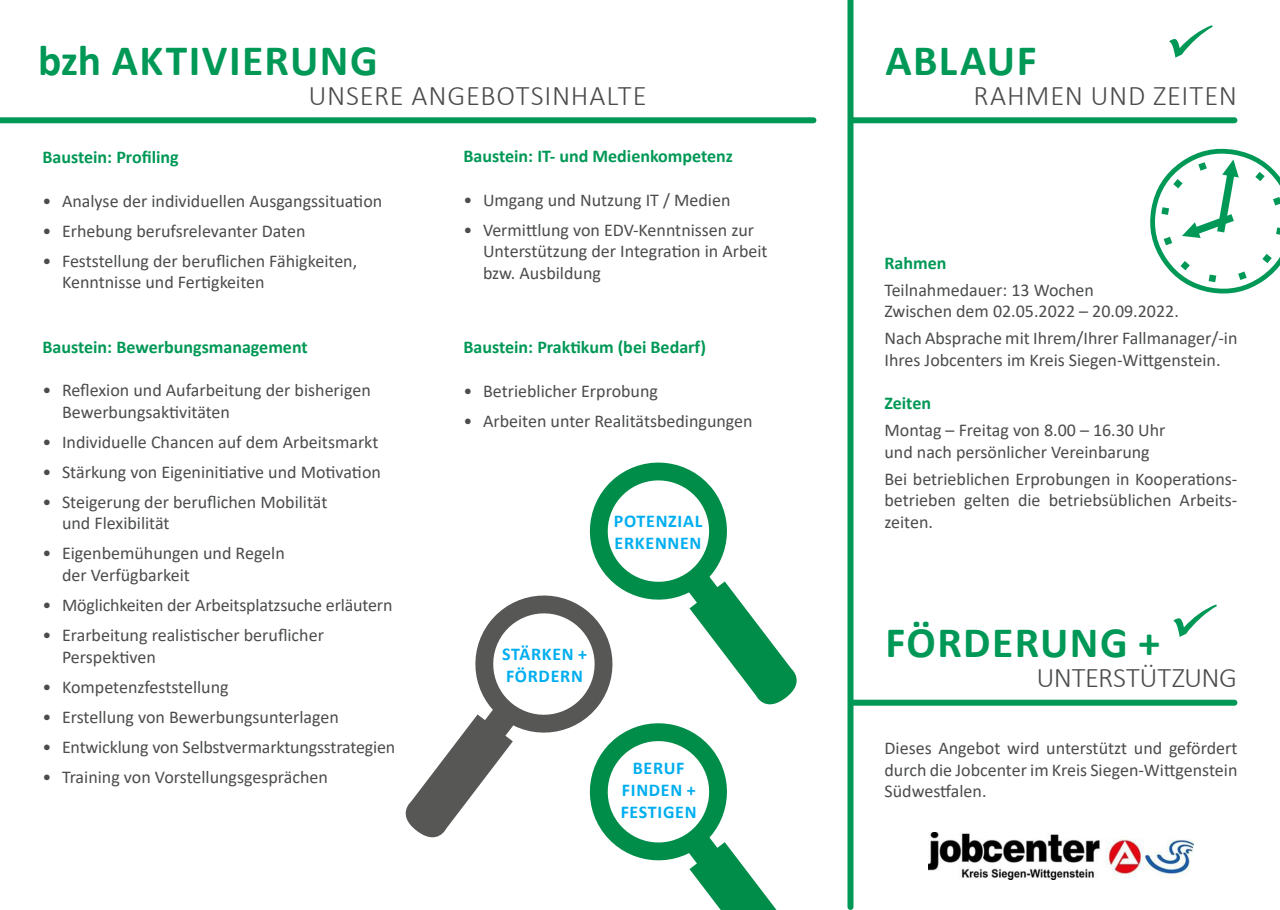
<style>
.page{position:relative;width:1280px;height:910px;background:#fff}
.page>*{position:absolute;margin:0;border:0;box-sizing:border-box;transform-origin:0 0}
.t1{font:700 43.5px "Calibri";letter-spacing:.03em;color:#009856}
.t2{font:300 28.5px "Calibri";letter-spacing:.025em;color:#4b4c4d}
.t3{font:300 28.5px "Calibri";letter-spacing:-.01em;color:#4b4c4d}
.t4{font:18px/21.6px "Calibri";color:#4b4c4d}
.t5{font:700 18px "Calibri";color:#009856}
.t6{font:700 18px/21.6px "Calibri";letter-spacing:.04em;color:#00aeef}
</style>
<div class="page">
<div style="left:847px;top:0;width:6px;height:907px;background:#009856"></div>
<div style="left:0;top:117px;width:813px;height:6px;background:#009856"></div>
<div style="left:853px;top:117px;width:381px;height:6px;background:#009856"></div>
<div style="left:853px;top:700px;width:381px;height:6px;background:#009856"></div>
<img style="left:929px;top:832px;width:264px;height:47px">
<svg style="left:405px;top:462px;width:392px;height:448px"></svg>
<svg style="left:1150px;top:148px;width:130px;height:146px"></svg>
<h1 class="t1" style="left:38px;top:30px;width:341px">bzh AKTIVIERUNG</h1>
<h2 class="t2" style="left:308px;top:78px;width:340px">UNSERE ANGEBOTSINHALTE</h2>
<p class="t5" style="left:43px;top:145px;width:138px">Baustein: Profiling</p>
<p class="t4" style="left:43px;top:189px;width:341px">• Analyse der individuellen Ausgangssituation</p>
<p class="t4" style="left:43px;top:219px;width:265px">• Erhebung berufsrelevanter Daten</p>
<p class="t4" style="left:62px;top:249px;width:297px;text-indent:-20px">• Feststellung der beruflichen Fähigkeiten,<br>Kenntnisse und Fertigkeiten</p>
<p class="t5" style="left:43px;top:334px;width:267px">Baustein: Bewerbungsmanagement</p>
<p class="t4" style="left:62px;top:379px;width:310px;text-indent:-19px">• Reflexion und Aufarbeitung der bisherigen<br>Bewerbungsaktivitäten</p>
<p class="t4" style="left:43px;top:430px;width:337px">• Individuelle Chancen auf dem Arbeitsmarkt</p>
<p class="t4" style="left:43px;top:460px;width:340px">• Stärkung von Eigeninitiative und Motivation</p>
<p class="t4" style="left:62px;top:490px;width:267px;text-indent:-19px">• Steigerung der beruflichen Mobilität und Flexibilität</p>
<p class="t4" style="left:62px;top:542px;width:224px;text-indent:-19px">• Eigenbemühungen und Regeln der Verfügbarkeit</p>
<p class="t4" style="left:43px;top:594px;width:351px">• Möglichkeiten der Arbeitsplatzsuche erläutern</p>
<p class="t4" style="left:62px;top:624px;width:263px;text-indent:-20px">• Erarbeitung realistischer beruflicher<br>Perspektiven</p>
<p class="t4" style="left:43px;top:675px;width:188px">• Kompetenzfeststellung</p>
<p class="t4" style="left:43px;top:705px;width:298px">• Erstellung von Bewerbungsunterlagen</p>
<p class="t4" style="left:43px;top:735px;width:354px">• Entwicklung von Selbstvermarktungsstrategien</p>
<p class="t4" style="left:43px;top:765px;width:287px">• Training von Vorstellungsgesprächen</p>
<p class="t5" style="left:463px;top:144px;width:271px">Baustein: IT- und Medienkompetenz</p>
<p class="t4" style="left:463px;top:188px;width:268px">• Umgang und Nutzung IT / Medien</p>
<p class="t4" style="left:483px;top:218px;width:286px;text-indent:-19px">• Vermittlung von EDV-Kenntnissen zur<br>Unterstützung der Integration in Arbeit bzw. Ausbildung</p>
<p class="t5" style="left:463px;top:335px;width:244px">Baustein: Praktikum (bei Bedarf)</p>
<p class="t4" style="left:463px;top:379px;width:196px">• Betrieblicher Erprobung</p>
<p class="t4" style="left:463px;top:409px;width:291px">• Arbeiten unter Realitätsbedingungen</p>
<p class="t6" style="left:614px;top:510px;width:90px">POTENZIAL<br>ERKENNEN</p>
<p class="t6" style="left:502px;top:643px;width:86px">STÄRKEN +<br>FÖRDERN</p>
<p class="t6" style="left:621px;top:757px;width:77px;text-align:center">BERUF<br>FINDEN +<br>FESTIGEN</p>
<h1 class="t1" style="left:885px;top:30px;width:153px">ABLAUF</h1>
<h2 class="t2" style="left:973px;top:78px;width:265px">RAHMEN UND ZEITEN</h2>
<p class="t5" style="left:884px;top:250px;width:64px">Rahmen</p>
<p class="t4" style="left:884px;top:279px;width:296px">Teilnahmedauer: 13 Wochen<br>Zwischen dem 02.05.2022 – 20.09.2022.</p>
<p class="t4" style="left:884px;top:327px;width:354px">Nach Absprache mit Ihrem/Ihrer Fallmanager/-in<br>Ihres Jobcenters im Kreis Siegen-Wittgenstein.</p>
<p class="t5" style="left:884px;top:390px;width:48px">Zeiten</p>
<p class="t4" style="left:884px;top:419px;width:282px">Montag – Freitag von 8.00 – 16.30 Uhr und nach persönlicher Vereinbarung</p>
<p class="t4" style="left:884px;top:468px;width:354px;text-align:justify">Bei betrieblichen Erprobungen in Kooperations&shy;betrieben gelten die betriebsüblichen Arbeits&shy;zeiten.</p>
<h1 class="t1" style="left:885px;top:612px;width:276px">FÖRDERUNG +</h1>
<h2 class="t3" style="left:1036px;top:660px;width:202px">UNTERSTÜTZUNG</h2>
<p class="t4" style="left:884px;top:737px;width:354px;text-align:justify">Dieses Angebot wird unterstützt und gefördert durch die Jobcenter im Kreis Siegen-Wittgenstein Südwestfalen.</p>
</div>
